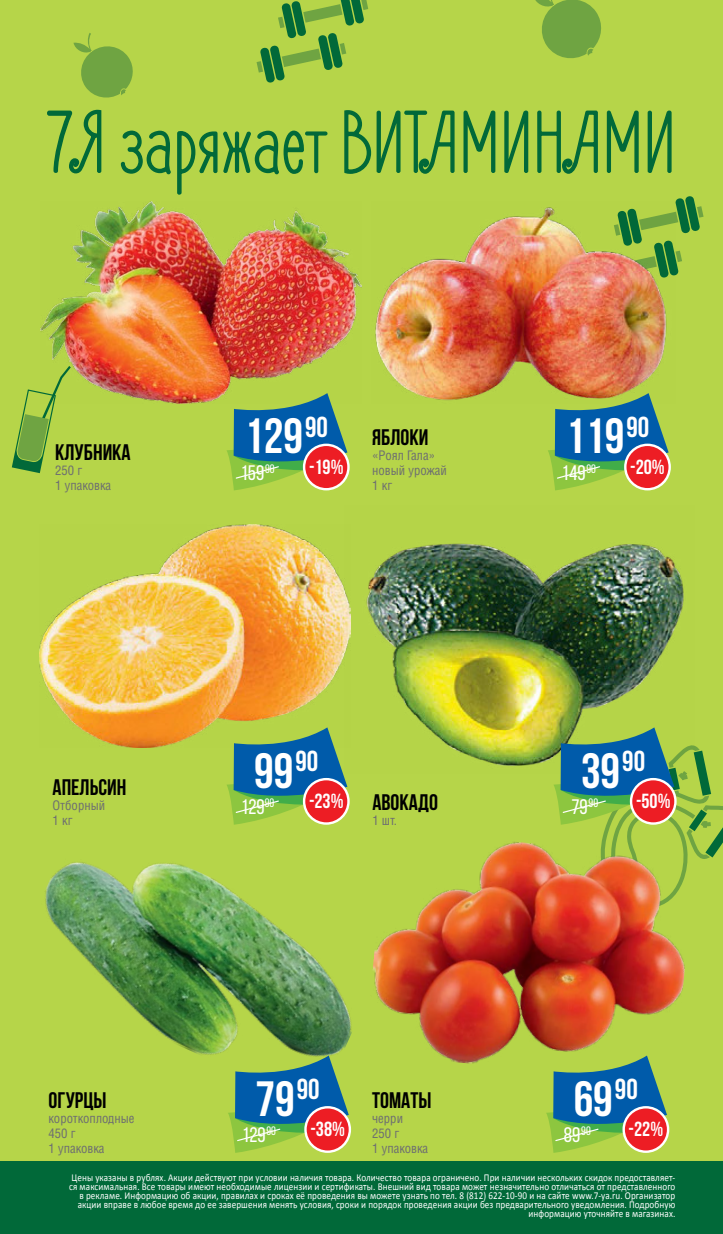
<style>
.page{position:relative;width:723px;height:1234px;background:#fff}
.page>*{position:absolute;margin:0;border:0;box-sizing:border-box;transform-origin:0 0}
.t1{font:87px "Frenchpress";color:#016939}
.t2{font:700 49.5px "Bebas Neue";color:#fff}
.t3{font:700 22.5px "Bebas Neue";color:#000}
.t4{font:21px "Bebas Neue";color:#fff}
.t5{font:700 20.4px "Bebas Neue";color:#fff}
.t6{font:12.75px/15px "AG Letterica Condensed C";color:#6d6e71}
.t7{font:12.3px "Bebas Neue";color:#fff}
.t8{font:10.5px/9px "Calibri";letter-spacing:.01em;color:#fff;text-align:right;scale:.87 1}
</style>
<div class="page">
<div style="left:0;top:0;width:723px;height:1233px;background:#b6d549"></div>
<div style="left:0;top:1161px;width:723px;height:72px;background:#016939"></div>
<svg style="left:256px;top:0;width:112px;height:83px"></svg>
<svg style="left:73px;top:33px;width:60px;height:65px"></svg>
<svg style="left:535px;top:0;width:66px;height:58px"></svg>
<svg style="left:12px;top:389px;width:43px;height:84px"></svg>
<svg style="left:47px;top:109px;width:55px;height:65px"></svg>
<svg style="left:120px;top:130px;width:208px;height:65px"></svg>
<svg style="left:344px;top:110px;width:111px;height:64px"></svg>
<svg style="left:463px;top:110px;width:33px;height:63px"></svg>
<svg style="left:504px;top:110px;width:25px;height:63px"></svg>
<svg style="left:537px;top:110px;width:61px;height:64px"></svg>
<svg style="left:606px;top:110px;width:33px;height:63px"></svg>
<svg style="left:647px;top:110px;width:25px;height:63px"></svg>
<svg style="left:675px;top:196px;width:28px;height:80px"></svg>
<img style="left:366px;top:543px;width:318px;height:223px">
<img style="left:375px;top:207px;width:300px;height:194px">
<img style="left:41px;top:201px;width:320px;height:202px">
<img style="left:40px;top:525px;width:311px;height:222px">
<img style="left:386px;top:842px;width:299px;height:222px">
<div style="left:624px;top:443px;width:47px;height:47px;border:2px solid #fff;border-radius:50%"></div>
<svg style="left:548px;top:393px;width:120px;height:97px"></svg>
<div style="left:303px;top:777px;width:47px;height:47px;border:2px solid #fff;border-radius:50%"></div>
<svg style="left:226px;top:727px;width:121px;height:90px"></svg>
<svg style="left:546px;top:1055px;width:121px;height:97px"></svg>
<svg style="left:553px;top:727px;width:170px;height:181px"></svg>
<img style="left:45px;top:817px;width:341px;height:238px">
<svg style="left:228px;top:1055px;width:121px;height:97px"></svg>
<div style="left:303px;top:443px;width:47px;height:47px;border:2px solid #fff;border-radius:50%"></div>
<svg style="left:226px;top:393px;width:121px;height:97px"></svg>
<h1 class="t1" style="left:47px;top:91px;width:631px">7Я заряжает ВИТАМИНАМИ</h1>
<h3 class="t3" style="left:55px;top:440px;width:77px">Клубника</h3>
<p class="t6" style="left:55px;top:463px;width:58px">250 г<br>1 упаковка</p>
<h3 class="t3" style="left:52px;top:774px;width:75px">Апельсин</h3>
<p class="t6" style="left:53px;top:797px;width:54px">Отборный<br>1 кг</p>
<h3 class="t3" style="left:49px;top:1087px;width:60px">Огурцы</h3>
<p class="t6" style="left:49px;top:1110px;width:87px">короткоплодные<br>450 г<br>1 упаковка</p>
<h2 class="t2" style="left:244px;top:409px;width:85px">129<sup>90</sup></h2>
<h3 class="t4" style="left:241px;top:461px;width:35px">159<sup>90</sup></h3>
<h3 class="t5" style="left:309px;top:455px;width:36px">-19%</h3>
<h3 class="t3" style="left:372px;top:425px;width:58px">Яблоки</h3>
<p class="t6" style="left:372px;top:448px;width:76px">«Роял Гала» новый урожай<br>1 кг</p>
<h2 class="t2" style="left:565px;top:409px;width:85px">119<sup>90</sup></h2>
<h3 class="t4" style="left:562px;top:461px;width:36px">149<sup>90</sup></h3>
<h3 class="t5" style="left:630px;top:455px;width:36px">-20%</h3>
<h2 class="t2" style="left:254px;top:743px;width:66px">99<sup>90</sup></h2>
<h3 class="t4" style="left:241px;top:795px;width:34px">129<sup>90</sup></h3>
<h3 class="t5" style="left:309px;top:789px;width:36px">-23%</h3>
<h2 class="t2" style="left:581px;top:743px;width:66px">39<sup>90</sup></h2>
<h3 class="t4" style="left:571px;top:795px;width:18px">79</h3>
<h3 class="t3" style="left:372px;top:789px;width:67px">Авокадо</h3>
<p class="t7" style="left:588px;top:796px;width:11px">90</p>
<h3 class="t5" style="left:636px;top:789px;width:36px">-50%</h3>
<p class="t6" style="left:372px;top:812px;width:26px">1 шт.</p>
<h2 class="t2" style="left:255px;top:1071px;width:66px">79<sup>90</sup></h2>
<h3 class="t4" style="left:242px;top:1123px;width:35px">129<sup>90</sup></h3>
<h3 class="t5" style="left:310px;top:1117px;width:36px">-38%</h3>
<h3 class="t3" style="left:372px;top:1087px;width:61px">Томаты</h3>
<p class="t6" style="left:372px;top:1110px;width:58px">черри<br>250 г<br>1 упаковка</p>
<h2 class="t2" style="left:574px;top:1071px;width:66px">69<sup>90</sup></h2>
<h3 class="t4" style="left:564px;top:1123px;width:28px">89<sup>90</sup></h3>
<h3 class="t5" style="left:629px;top:1117px;width:36px">-22%</h3>
<p class="t8" style="left:69px;top:1172px;width:698px">Цены указаны в рублях. Акции действуют при условии наличия товара. Количество товара ограничено. При наличии нескольких скидок предоставляет&shy;ся максимальная. Все товары имеют необходимые лицензии и сертификаты. Внешний вид товара может незначительно отличаться от представленного в рекламе. Информацию об акции, правилах и сроках её проведения вы можете узнать по тел. 8 (812) 622-10-90 и на сайте www.7-ya.ru. Организатор акции вправе в любое время до ее завершения менять условия, сроки и порядок проведения акции без предварительного уведомления. Подробную информацию уточняйте в магазинах.</p>
</div>
